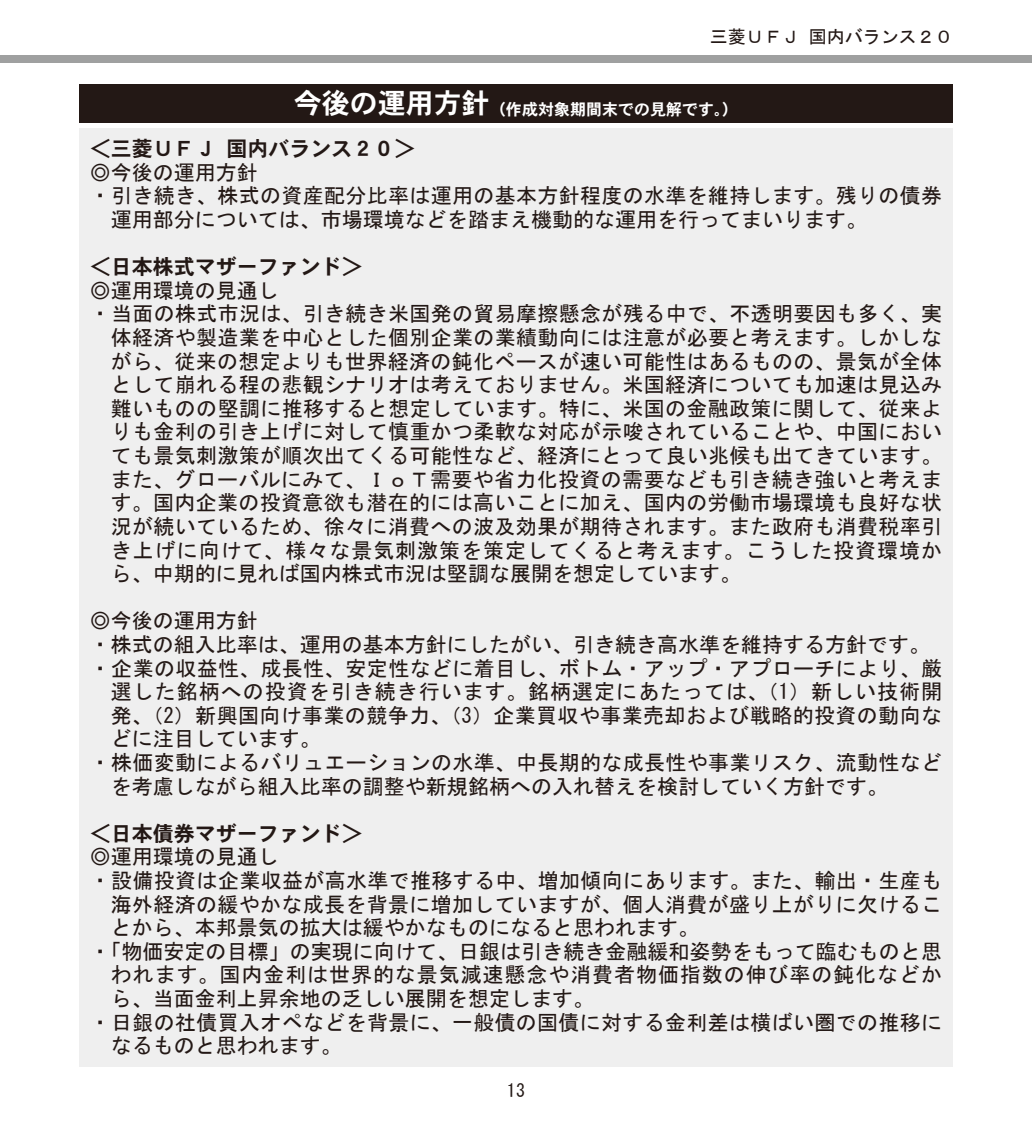
<style>
.page{position:relative;width:1032px;height:1134px;background:#fff}
.page>*{position:absolute;margin:0;border:0;box-sizing:border-box;transform-origin:0 0}
.t1{font:21px "MS Gothic";letter-spacing:.015em;color:#231815}
.t2{font:21px "MS Gothic";letter-spacing:.045em;color:#231815}
.t3{font:21px "DFHS Gothic W7 WIN RKSJ H";color:#231815}
.t4{font:21px "MS Gothic";letter-spacing:.05em;color:#231815}
.t5{font:18px "MS Gothic";color:#231815}
.t6{font:16px "DFHS Gothic W7 WIN RKSJ H";color:#fff}
.s1{font-size:28px}
</style>
<div class="page">
<div style="left:0;top:56px;width:1032px;height:7px;background:#9fa0a0"></div>
<div style="left:79px;top:84px;width:873px;height:38px;background:#231815"></div>
<div style="left:79px;top:128px;width:873px;height:938px;background:#efefef"></div>
<p class="t5" style="left:710px;top:27px;width:244px">三菱ＵＦＪ 国内バランス２０</p>
<p class="t6" style="left:294px;top:101px;width:446px"><span class="s1">今後の運用方針</span>（作成対象期間末での見解です。）</p>
<p class="t3" style="left:90px;top:138px;width:327px">＜三菱ＵＦＪ 国内バランス２０＞</p>
<p class="t1" style="left:90px;top:162px;width:169px">◎今後の運用方針</p>
<p class="t1" style="left:90px;top:185px;width:853px">・引き続き、株式の資産配分比率は運用の基本方針程度の水準を維持します。残りの債券</p>
<p class="t1" style="left:111px;top:209px;width:757px">運用部分については、市場環境などを踏まえ機動的な運用を行ってまいります。</p>
<p class="t3" style="left:90px;top:256px;width:275px">＜日本株式マザーファンド＞</p>
<p class="t1" style="left:90px;top:280px;width:190px">◎運用環境の見通し</p>
<p class="t1" style="left:90px;top:303px;width:853px">・当面の株式市況は、引き続き米国発の貿易摩擦懸念が残る中で、不透明要因も多く、実</p>
<p class="t1" style="left:111px;top:327px;width:832px">体経済や製造業を中心とした個別企業の業績動向には注意が必要と考えます。しかしな</p>
<p class="t1" style="left:111px;top:351px;width:832px">がら、従来の想定よりも世界経済の鈍化ペースが速い可能性はあるものの、景気が全体</p>
<p class="t1" style="left:111px;top:374px;width:832px">として崩れる程の悲観シナリオは考えておりません。米国経済についても加速は見込み</p>
<p class="t1" style="left:111px;top:398px;width:832px">難いものの堅調に推移すると想定しています。特に、米国の金融政策に関して、従来よ</p>
<p class="t1" style="left:111px;top:421px;width:832px">りも金利の引き上げに対して慎重かつ柔軟な対応が示唆されていることや、中国におい</p>
<p class="t1" style="left:111px;top:445px;width:832px">ても景気刺激策が順次出てくる可能性など、経済にとって良い兆候も出てきています。</p>
<p class="t1" style="left:111px;top:469px;width:832px">また、グローバルにみて、ＩｏＴ需要や省力化投資の需要なども引き続き強いと考えま</p>
<p class="t1" style="left:111px;top:492px;width:832px">す。国内企業の投資意欲も潜在的には高いことに加え、国内の労働市場環境も良好な状</p>
<p class="t1" style="left:111px;top:516px;width:832px">況が続いているため、徐々に消費への波及効果が期待されます。また政府も消費税率引</p>
<p class="t2" style="left:111px;top:539px;width:833px">き上げに向けて、様々な景気刺激策を策定してくると考えます。こうした投資環境か</p>
<p class="t1" style="left:111px;top:563px;width:631px">ら、中期的に見れば国内株式市況は堅調な展開を想定しています。</p>
<p class="t1" style="left:90px;top:610px;width:169px">◎今後の運用方針</p>
<p class="t1" style="left:90px;top:634px;width:841px">・株式の組入比率は、運用の基本方針にしたがい、引き続き高水準を維持する方針です。</p>
<p class="t1" style="left:90px;top:657px;width:853px">・企業の収益性、成長性、安定性などに着目し、ボトム・アップ・アプローチにより、厳</p>
<p class="t4" style="left:111px;top:681px;width:832px">選した銘柄への投資を引き続き行います。銘柄選定にあたっては、（1）新しい技術開</p>
<p class="t1" style="left:111px;top:705px;width:832px">発、（2）新興国向け事業の競争力、（3）企業買収や事業売却および戦略的投資の動向な</p>
<p class="t1" style="left:111px;top:728px;width:212px">どに注目しています。</p>
<p class="t1" style="left:90px;top:752px;width:853px">・株価変動によるバリュエーションの水準、中長期的な成長性や事業リスク、流動性など</p>
<p class="t1" style="left:111px;top:775px;width:779px">を考慮しながら組入比率の調整や新規銘柄への入れ替えを検討していく方針です。</p>
<p class="t3" style="left:90px;top:823px;width:274px">＜日本債券マザーファンド＞</p>
<p class="t1" style="left:90px;top:846px;width:190px">◎運用環境の見通し</p>
<p class="t1" style="left:90px;top:870px;width:853px">・設備投資は企業収益が高水準で推移する中、増加傾向にあります。また、輸出・生産も</p>
<p class="t1" style="left:111px;top:893px;width:832px">海外経済の緩やかな成長を背景に増加していますが、個人消費が盛り上がりに欠けるこ</p>
<p class="t1" style="left:111px;top:917px;width:590px">とから、本邦景気の拡大は緩やかなものになると思われます。</p>
<p class="t1" style="left:90px;top:941px;width:853px">・「物価安定の目標」の実現に向けて、日銀は引き続き金融緩和姿勢をもって臨むものと思</p>
<p class="t2" style="left:111px;top:964px;width:832px">われます。国内金利は世界的な景気減速懸念や消費者物価指数の伸び率の鈍化などか</p>
<p class="t1" style="left:111px;top:988px;width:485px">ら、当面金利上昇余地の乏しい展開を想定します。</p>
<p class="t1" style="left:90px;top:1011px;width:853px">・日銀の社債買入オペなどを背景に、一般債の国債に対する金利差は横ばい圏での推移に</p>
<p class="t1" style="left:111px;top:1035px;width:233px">なるものと思われます。</p>
<p class="t5" style="left:507px;top:1081px;width:20px">13</p>
</div>
